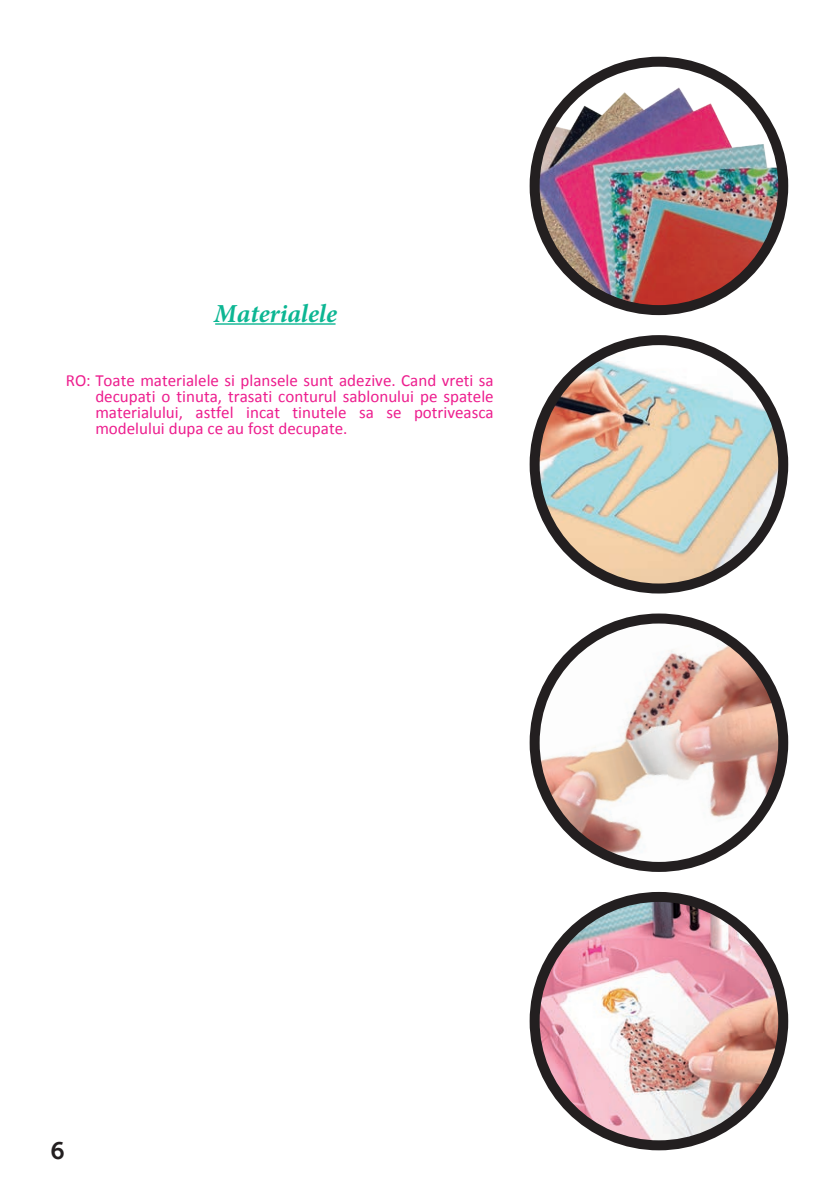
<style>
.page{position:relative;width:840px;height:1191px;background:#fff}
.page>*{position:absolute;margin:0;border:0;box-sizing:border-box;transform-origin:0 0}
.t1{font:italic 700 26px "Minion Pro";color:#0cb693}
.t2{font:24px "Museo 700";color:#231f20}
.t3{font:17px/16px "Calibri";color:#ed1e8e;text-align:justify}
</style>
<div class="page">
<img style="left:534px;top:62px;width:248px;height:248px;border-radius:124px">
<div style="left:529px;top:57px;width:258px;height:258px;border:10px solid #231f20;border-radius:50%"></div>
<img style="left:534px;top:340px;width:248px;height:248px;border-radius:124px">
<div style="left:529px;top:335px;width:258px;height:258px;border:10px solid #231f20;border-radius:50%"></div>
<img style="left:534px;top:618px;width:248px;height:249px;border-radius:124px">
<div style="left:529px;top:613px;width:258px;height:259px;border:10px solid #231f20;border-radius:50%"></div>
<img style="left:534px;top:897px;width:248px;height:248px;border-radius:124px">
<div style="left:529px;top:892px;width:258px;height:258px;border:10px solid #231f20;border-radius:50%"></div>
<hr style="left:215px;top:323px;width:120px;height:1px;background:#0cb693">
<h1 class="t1" style="left:214px;top:295px;width:124px">Materialele</h1>
<p class="t3" style="left:95px;top:372px;width:399px;text-indent:-30px">RO: Toate materialele si plansele sunt adezive. Cand vreti sa decupati o tinuta, trasati conturul sablonului pe spatele materialului, astfel incat tinutele sa se potriveasca modelului dupa ce au fost decupate.</p>
<h2 class="t2" style="left:51px;top:1137px;width:15px">6</h2>
</div>
